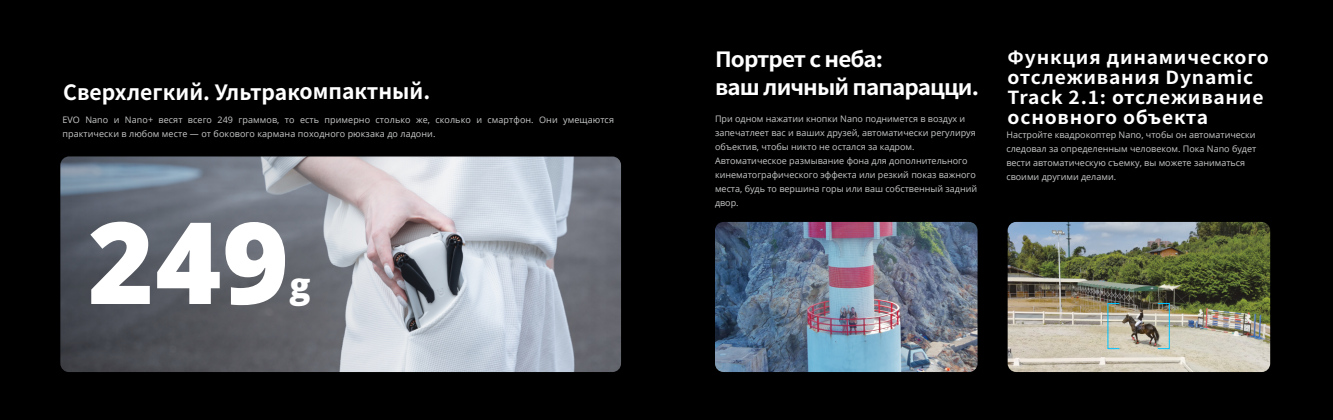
<style>
.page{position:relative;width:1333px;height:420px;background:#fff}
.page>*{position:absolute;margin:0;border:0;box-sizing:border-box;transform-origin:0 0}
.t1{font:800 113.6px "Open Sans";color:#fff}
.t2{font:800 35px "Open Sans";color:#fff}
.t3{font:700 21px/28px "Source Han Sans CN";letter-spacing:-.04em;color:#fff;scale:1.07 1}
.t4{font:700 21px "Source Han Sans CN";letter-spacing:-.005em;color:#fff}
.t5{font:700 18px/20px "Source Han Sans CN";letter-spacing:.04em;color:#fff;scale:1.07 1}
.t6{font:9px/14px "Open Sans";color:#c8c9c9}
</style>
<div class="page">
<div style="left:666px;top:0;width:666px;height:420px;background:#000"></div>
<img style="left:1007px;top:222px;width:263px;height:150px">
<img style="left:715px;top:222px;width:262px;height:150px">
<div style="left:0;top:0;width:666px;height:420px;background:#000"></div>
<svg style="left:60px;top:156px;width:561px;height:216px;background:#8a8e97"></svg>
<h3 class="t4" style="left:63px;top:80px;width:368px">Сверхлегкий. Ультракомпактный.</h3>
<p class="t6" style="left:62px;top:112px;width:553px">EVO Nano и Nano+ весят всего 249 граммов, то есть примерно столько же, сколько и смартфон. Они умещаются практически в любом месте — от бокового кармана походного рюкзака до ладони.</p>
<h1 class="t1" style="left:88px;top:176px;width:202px">249</h1>
<h2 class="t2" style="left:289px;top:259px;width:23px">g</h2>
<h3 class="t3" style="left:715px;top:46px;width:248px">Портрет с неба:<br>ваш личный папарацци.</h3>
<p class="t6" style="left:715px;top:111px;width:264px">При одном нажатии кнопки Nano поднимется в воздух и запечатлеет вас и ваших друзей, автоматически регулируя объектив, чтобы никто не остался за кадром.<br>Автоматическое размывание фона для дополнительного кинематографического эффекта или резкий показ важного места, будь то вершина горы или ваш собственный задний двор.</p>
<h3 class="t5" style="left:1007px;top:48px;width:245px">Функция динамического отслеживания Dynamic<br>Track 2.1: отслеживание основного объекта</h3>
<p class="t6" style="left:1006px;top:128px;width:251px">Настройте квадрокоптер Nano, чтобы он автоматически следовал за определенным человеком. Пока Nano будет вести автоматическую съемку, вы можете заниматься своими другими делами.</p>
</div>
